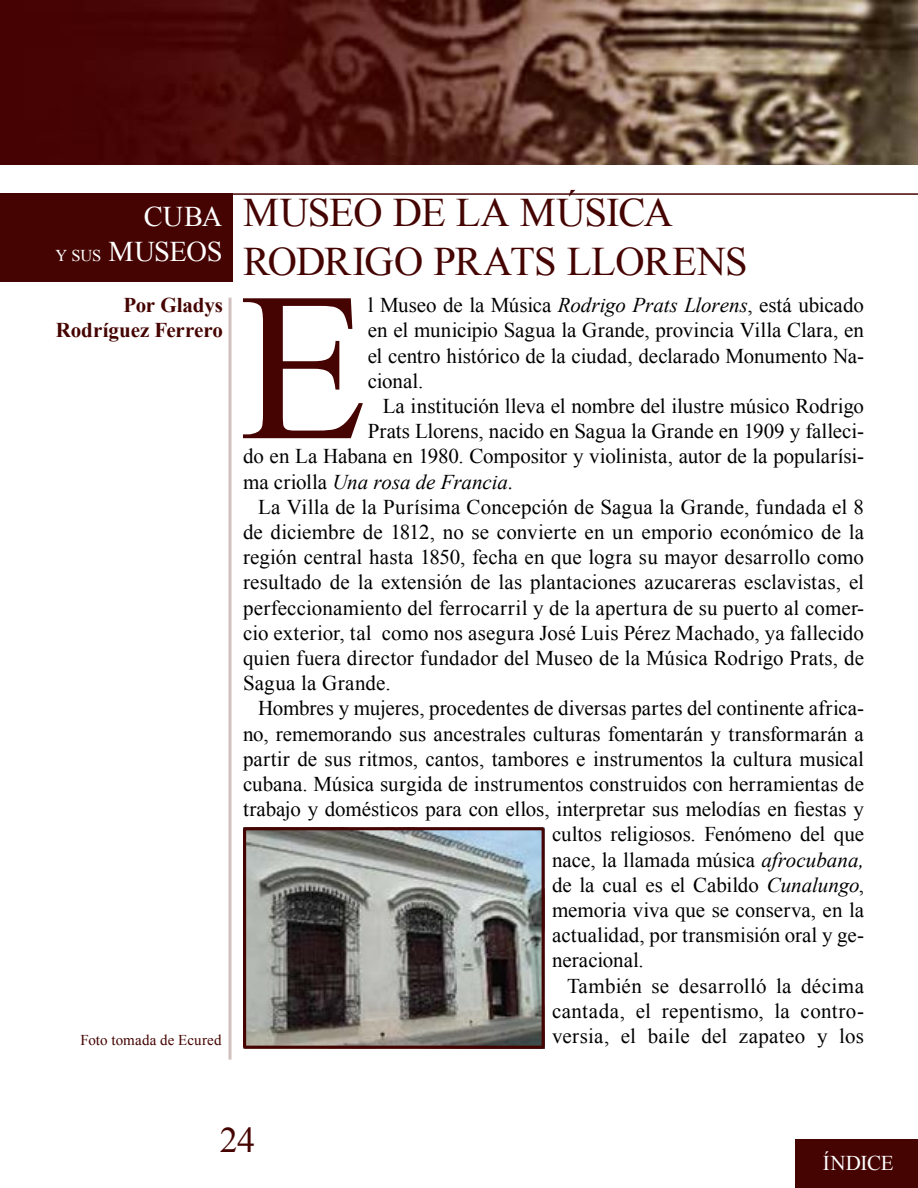
<style>
.page{position:relative;width:918px;height:1188px;background:#fff}
.page>*{position:absolute;margin:0;border:0;box-sizing:border-box;transform-origin:0 0}
.t1{font:211.35px "Times New Roman";color:#450402}
.t2{font:40.5px/48.6px "Times New Roman";letter-spacing:-.025em;color:#450402}
.t3{font:36px "Times New Roman";color:#450402}
.t4{font:28.5px/34.2px "Times New Roman";letter-spacing:-.01em;color:#fff;text-align:right}
.t5{font:21px/25.2px "Times New Roman";letter-spacing:.005em;color:#000;text-align:justify}
.t6{font:italic 21px "Times New Roman";letter-spacing:-.005em;color:#000}
.t7{font:700 21px/25.2px "Times New Roman";letter-spacing:-.005em;color:#450402;text-align:right}
.t8{font:21px "Times New Roman";letter-spacing:-.005em;color:#fff}
.t9{font:15px "Times New Roman";letter-spacing:.01em;color:#450402}
.s1{font-size:16.5px}
.s2{font-style:italic}
.s3{font-style:normal}
</style>
<div class="page">
<div style="left:795px;top:1140px;width:123px;height:48px;background:#450402"></div>
<img style="left:0;top:0;width:918px;height:165px">
<hr style="left:232px;top:193px;width:686px;height:2px;background:#460201">
<div style="left:0;top:193px;width:233px;height:89px;background:#450402"></div>
<hr style="left:229px;top:298px;width:3px;height:762px;background:#d1c0c0">
<img style="left:247px;top:831px;width:294px;height:214px">
<div style="left:243px;top:827px;width:302px;height:222px;border:3px solid #450402"></div>
<h3 class="t4" style="left:55px;top:199px;width:169px">CUBA<br><span class="s1">Y SUS</span> MUSEOS</h3>
<h2 class="t2" style="left:243px;top:188px;width:506px">MUSEO DE LA MÚSICA<br>RODRIGO PRATS LLORENS</h2>
<p class="t7" style="left:56px;top:292px;width:169px">Por Gladys<br>Rodríguez Ferrero</p>
<h1 class="t1" style="left:239px;top:225px;width:131px">E</h1>
<p class="t5" style="left:368px;top:292px;width:498px">l Museo de la Música <span class="s2">Rodrigo Prats Llorens</span>, está ubicado en el municipio Sagua la Grande, provincia Villa Clara, en el centro histórico de la ciudad, declarado Monumento Na&shy;cional.</p>
<p class="t5" style="left:383px;top:393px;width:483px">La institución lleva el nombre del ilustre músico Rodrigo</p>
<p class="t5" style="left:368px;top:418px;width:498px">Prats Llorens, nacido en Sagua la Grande en 1909 y falleci-</p>
<p class="t5" style="left:243px;top:443px;width:622px">do en La Habana en 1980. Compositor y violinista, autor de la popularísi-</p>
<p class="t6" style="left:243px;top:467px;width:272px"><span class="s3">ma criolla</span> Una rosa de Francia.</p>
<p class="t5" style="left:258px;top:494px;width:608px">La Villa de la Purísima Concepción de Sagua la Grande, fundada el 8</p>
<p class="t5" style="left:243px;top:519px;width:623px">de diciembre de 1812, no se convierte en un emporio económico de la</p>
<p class="t5" style="left:243px;top:544px;width:623px">región central hasta 1850, fecha en que logra su mayor desarrollo como</p>
<p class="t5" style="left:243px;top:569px;width:622px">resultado de la extensión de las plantaciones azucareras esclavistas, el</p>
<p class="t5" style="left:243px;top:595px;width:622px">perfeccionamiento del ferrocarril y de la apertura de su puerto al comer-</p>
<p class="t5" style="left:243px;top:620px;width:622px">cio exterior, tal como nos asegura José Luis Pérez Machado, ya fallecido</p>
<p class="t5" style="left:243px;top:645px;width:623px">quien fuera director fundador del Museo de la Música Rodrigo Prats, de</p>
<p class="t5" style="left:243px;top:670px;width:149px">Sagua la Grande.</p>
<p class="t5" style="left:258px;top:695px;width:607px">Hombres y mujeres, procedentes de diversas partes del continente africa-</p>
<p class="t5" style="left:243px;top:721px;width:622px">no, rememorando sus ancestrales culturas fomentarán y transformarán a</p>
<p class="t5" style="left:243px;top:746px;width:623px">partir de sus ritmos, cantos, tambores e instrumentos la cultura musical</p>
<p class="t5" style="left:243px;top:771px;width:623px">cubana. Música surgida de instrumentos construidos con herramientas de</p>
<p class="t5" style="left:243px;top:796px;width:622px">trabajo y domésticos para con ellos, interpretar sus melodías en fiestas y</p>
<p class="t5" style="left:552px;top:821px;width:314px">cultos religiosos. Fenómeno del que</p>
<p class="t5" style="left:552px;top:847px;width:313px">nace, la llamada música <span class="s2">afrocubana,</span></p>
<p class="t5" style="left:552px;top:872px;width:314px">de la cual es el Cabildo <span class="s2">Cunalungo</span>,</p>
<p class="t5" style="left:552px;top:897px;width:314px">memoria viva que se conserva, en la</p>
<p class="t5" style="left:552px;top:922px;width:313px">actualidad, por transmisión oral y ge-</p>
<p class="t5" style="left:552px;top:947px;width:93px">neracional.</p>
<p class="t5" style="left:567px;top:973px;width:299px">También se desarrolló la décima</p>
<p class="t5" style="left:552px;top:998px;width:313px">cantada, el repentismo, la contro-</p>
<p class="t5" style="left:552px;top:1023px;width:314px">versia, el baile del zapateo y los</p>
<p class="t9" style="left:81px;top:1030px;width:142px">Foto tomada de Ecured</p>
<h3 class="t3" style="left:220px;top:1116px;width:37px">24</h3>
<p class="t8" style="left:823px;top:1149px;width:73px">ÍNDICE</p>
</div>
